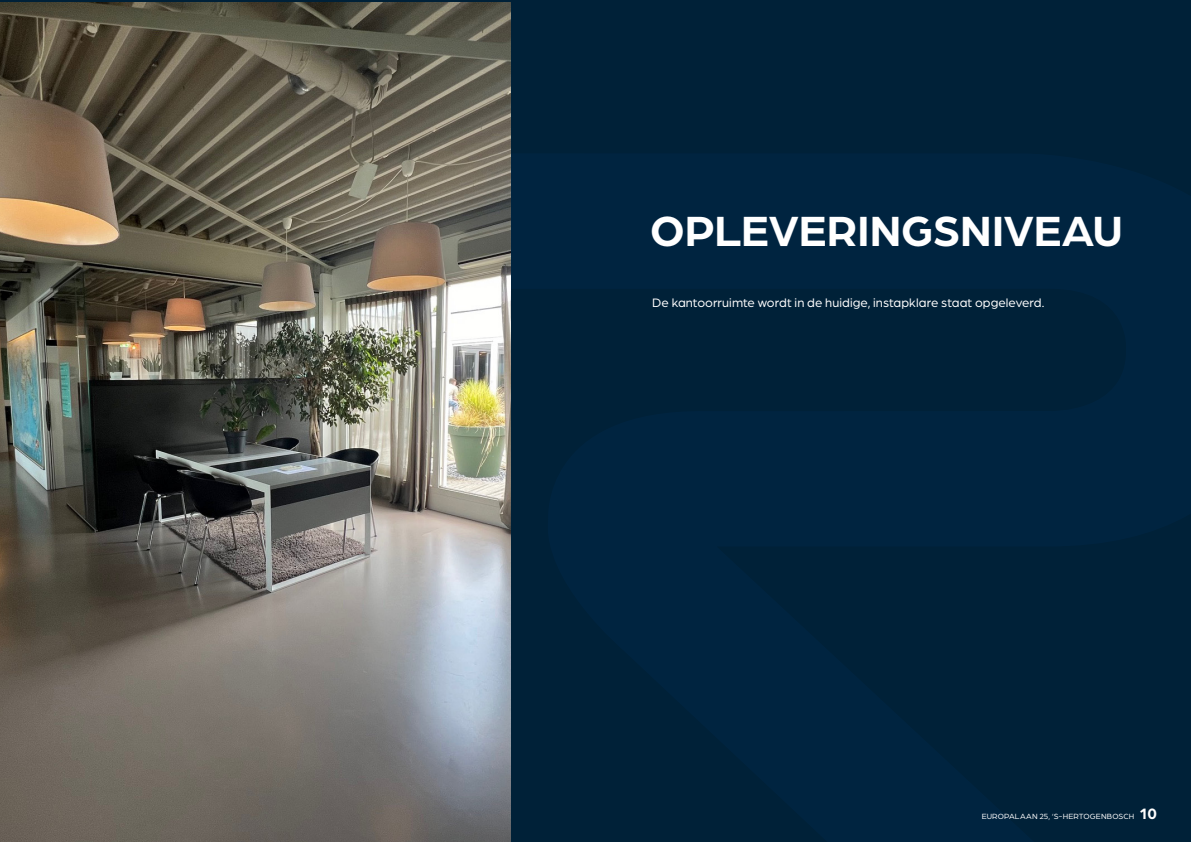
<style>
.page{position:relative;width:1191px;height:842px;background:#fff}
.page>*{position:absolute;margin:0;border:0;box-sizing:border-box;transform-origin:0 0}
.Koppen_groot_wit{font:700 45px "Arboria";letter-spacing:-.005em;color:#fff}
.Broodtekst_wit{font:13px "Arboria";letter-spacing:.005em;color:#fff}
.t1{font:8px "Arboria";letter-spacing:.02em;color:#fff}
.s1{font-weight:700;font-size:16px}
</style>
<div class="page">
<div style="left:1px;top:0;width:1190px;height:842px;background:#002138"></div>
<img style="left:0;top:2px;width:510px;height:840px">
<p class="Koppen_groot_wit" style="left:650px;top:200px;width:474px">OPLEVERINGSNIVEAU</p>
<p class="Broodtekst_wit" style="left:652px;top:294px;width:394px">De kantoorruimte wordt in de huidige, instapklare staat opgeleverd.</p>
<p class="t1" style="left:981px;top:811px;width:177px">EUROPALAAN 25, ‘S-HERTOGENBOSCH <span class="s1">10</span></p>
</div>
